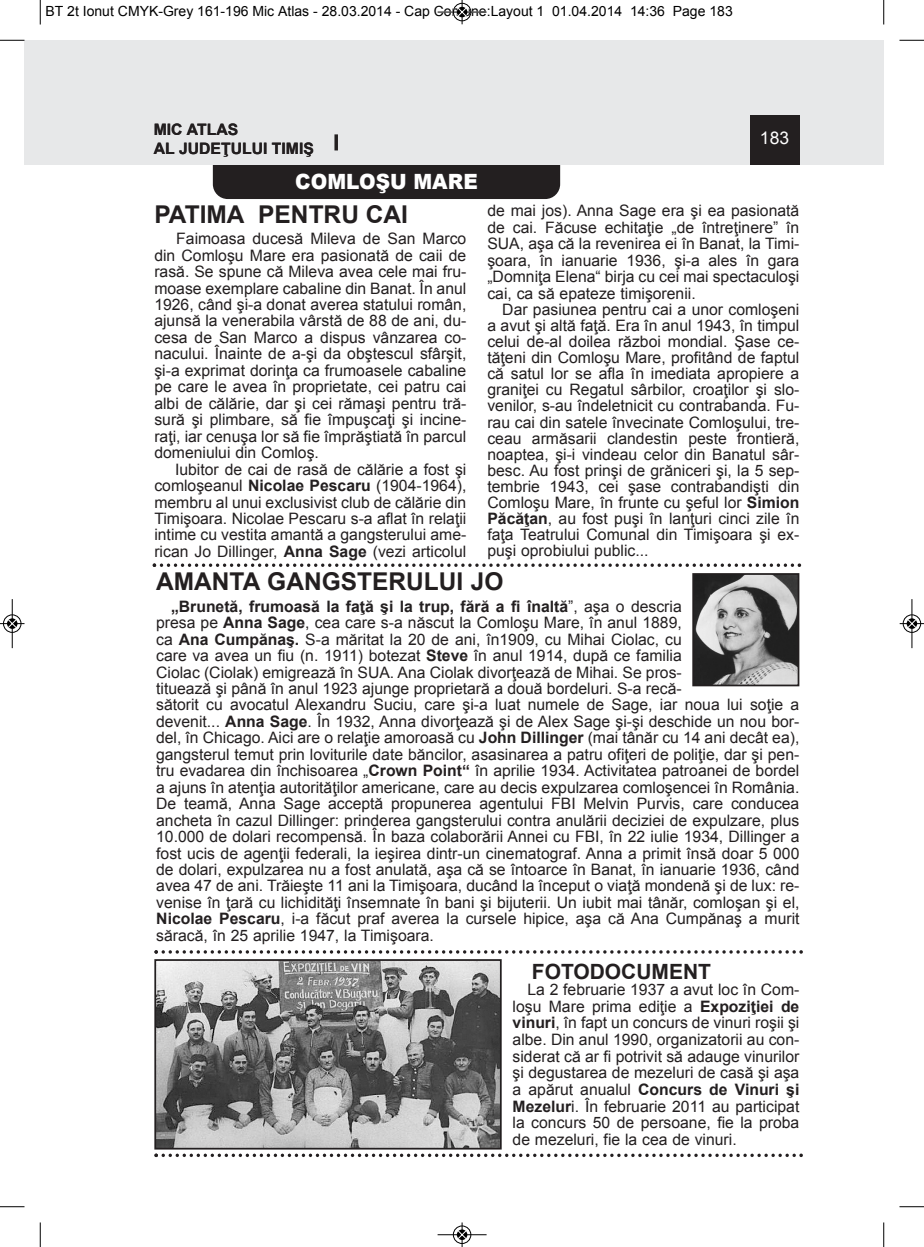
<style>
.page{position:relative;width:924px;height:1247px;background:#fff}
.page>*{position:absolute;margin:0;border:0;box-sizing:border-box;transform-origin:0 0}
.t1{font:700 24.5px "Arial";color:#231f20}
.t2{font:700 21px "Arial";color:#231f20}
.t3{font:900 21px "Arial";color:#fff;scale:.95 1}
.t4{font:17.5px "Arial";color:#fff}
.t5{font:15.75px/16.4px "Arial";color:#231f20;text-align:justify}
.t6{font:700 15.75px/18.9px "Arial";color:#231f20}
.t7{font:14px "Arial";color:#000}
.s1{font-weight:700}
</style>
<div class="page">
<div style="left:213px;top:136px;width:347px;height:63px;background:#231f20;border-radius:15px"></div>
<div style="left:40px;top:40px;width:844px;height:124px;background:#e7e8e9"></div>
<div style="left:750px;top:115px;width:49px;height:49px;background:#231f20"></div>
<div style="left:24px;top:40px;width:16px;height:124px;background:#e7e8e9"></div>
<svg style="left:334px;top:134px;width:4px;height:16px"></svg>
<img style="left:695px;top:576px;width:101px;height:107px">
<div style="left:692px;top:573px;width:107px;height:113px;border:2px solid #231f20"></div>
<svg style="left:153px;top:563px;width:648px;height:4px"></svg>
<svg style="left:154px;top:1153px;width:649px;height:3px"></svg>
<svg style="left:154px;top:950px;width:649px;height:3px"></svg>
<img style="left:157px;top:962px;width:342px;height:184px">
<div style="left:154px;top:959px;width:348px;height:190px;border:2px solid #231f20"></div>
<svg style="left:40px;top:0;width:1px;height:24px"></svg>
<svg style="left:0;top:40px;width:24px;height:1px"></svg>
<svg style="left:883px;top:0;width:1px;height:24px"></svg>
<svg style="left:899px;top:40px;width:25px;height:1px"></svg>
<svg style="left:40px;top:1222px;width:1px;height:24px"></svg>
<svg style="left:0;top:1206px;width:24px;height:1px"></svg>
<svg style="left:883px;top:1222px;width:1px;height:24px"></svg>
<svg style="left:899px;top:1206px;width:25px;height:1px"></svg>
<hr style="left:438px;top:12px;width:48px;height:1px;background:#000">
<div style="left:453px;top:3px;width:18px;height:18px;border:1px solid #000;border-radius:50%"></div>
<svg style="left:458px;top:0;width:8px;height:24px"></svg>
<hr style="left:438px;top:1234px;width:48px;height:1px;background:#000">
<div style="left:453px;top:1225px;width:18px;height:18px;border:1px solid #000;border-radius:50%"></div>
<svg style="left:458px;top:1222px;width:8px;height:24px"></svg>
<div style="left:3px;top:614px;width:19px;height:19px;border:1px solid #fff;border-radius:50%"></div>
<hr style="left:12px;top:599px;width:1px;height:49px;background:#000">
<div style="left:3px;top:614px;width:18px;height:18px;border:1px solid #000;border-radius:50%"></div>
<svg style="left:0;top:619px;width:24px;height:9px"></svg>
<div style="left:902px;top:614px;width:19px;height:19px;border:1px solid #fff;border-radius:50%"></div>
<hr style="left:911px;top:599px;width:1px;height:49px;background:#000">
<div style="left:903px;top:614px;width:18px;height:18px;border:1px solid #000;border-radius:50%"></div>
<svg style="left:900px;top:619px;width:24px;height:9px"></svg>
<p class="t7" style="left:46px;top:3px;width:689px">BT 2t Ionut CMYK-Grey 161-196 Mic Atlas - 28.03.2014 - Cap Comune:Layout 1 01.04.2014 14:36 Page 183</p>
<p class="t6" style="left:154px;top:120px;width:162px">MIC ATLAS<br>AL JUDEŢULUI TIMIŞ</p>
<h2 class="t3" style="left:295px;top:166px;width:194px">COMLOŞU MARE</h2>
<p class="t4" style="left:760px;top:128px;width:31px">183</p>
<p class="t5" style="left:487px;top:203px;width:313px">de mai jos). Anna Sage era şi ea pasionată de cai. Făcuse echitaţie „de întreţinere” în SUA, aşa că la revenirea ei în Banat, la Timi&shy;şoara, în ianuarie 1936, şi-a ales în gara „Domniţa Elena“ birja cu cei mai spectaculoşi cai, ca să epateze timişorenii.</p>
<p class="t5" style="left:487px;top:301px;width:313px;text-indent:15px">Dar pasiunea pentru cai a unor comloşeni a avut şi altă faţă. Era în anul 1943, în timpul celui de-al doilea război mondial. Şase ce&shy;tăţeni din Comloşu Mare, profitând de faptul că satul lor se afla în imediata apropiere a graniţei cu Regatul sârbilor, croaţilor şi slo&shy;venilor, s-au îndeletnicit cu contrabanda. Fu&shy;rau cai din satele învecinate Comloşului, tre&shy;ceau armăsarii clandestin peste frontieră, noaptea, şi-i vindeau celor din Banatul sâr&shy;besc. Au fost prinşi de grăniceri şi, la 5 sep&shy;tembrie 1943, cei şase contrabandişti din Comloşu Mare, în frunte cu şeful lor <span class="s1">Simion Păcăţan</span>, au fost puşi în lanţuri cinci zile în faţa Teatrului Comunal din Timişoara şi ex&shy;puşi oprobiului public...</p>
<h1 class="t1" style="left:156px;top:568px;width:349px">AMANTA GANGSTERULUI JO</h1>
<p class="t5" style="left:156px;top:598px;width:645px;text-align:left;text-indent:15px"><span class="s1">„Brunetă, frumoasă la faţă şi la trup, fără a fi înaltă</span>”, aşa o descria<br>presa pe <span class="s1">Anna Sage</span>, cea care s-a născut la Comloşu Mare, în anul 1889,<br>ca <span class="s1">Ana Cumpănaş.</span> S-a măritat la 20 de ani, în1909, cu Mihai Ciolac, cu<br>care va avea un fiu (n. 1911) botezat <span class="s1">Steve</span> în anul 1914, după ce familia<br>Ciolac (Ciolak) emigrează în SUA. Ana Ciolak divorţează de Mihai. Se pros-<br>tituează şi până în anul 1923 ajunge proprietară a două bordeluri. S-a recă-<br>sătorit cu avocatul Alexandru Suciu, care şi-a luat numele de Sage, iar noua lui soţie a devenit... <span class="s1">Anna Sage</span>. În 1932, Anna divorţează şi de Alex Sage şi-şi deschide un nou bor&shy;del, în Chicago. Aici are o relaţie amoroasă cu <span class="s1">John Dillinger</span> (mai tânăr cu 14 ani decât ea), gangsterul temut prin loviturile date băncilor, asasinarea a patru ofiţeri de poliţie, dar şi pen&shy;tru evadarea din închisoarea „<span class="s1">Crown Point“</span> în aprilie 1934. Activitatea patroanei de bordel a ajuns în atenţia autorităţilor americane, care au decis expulzarea comloşencei în România.<br>De teamă, Anna Sage acceptă propunerea agentului FBI Melvin Purvis, care conducea ancheta în cazul Dillinger: prinderea gangsterului contra anulării deciziei de expulzare, plus 10.000 de dolari recompensă. În baza colaborării Annei cu FBI, în 22 iulie 1934, Dillinger a fost ucis de agenţii federali, la ieşirea dintr-un cinematograf. Anna a primit însă doar 5 000 de dolari, expulzarea nu a fost anulată, aşa că se întoarce în Banat, în ianuarie 1936, când avea 47 de ani. Trăieşte 11 ani la Timişoara, ducând la început o viaţă mondenă şi de lux: re&shy;venise în ţară cu lichidităţi însemnate în bani şi bijuterii. Un iubit mai tânăr, comloşan şi el, <span class="s1">Nicolae Pescaru</span>, i-a făcut praf averea la cursele hipice, aşa că Ana Cumpănaş a murit săracă, în 25 aprilie 1947, la Timişoara.</p>
<h2 class="t2" style="left:532px;top:959px;width:181px">FOTODOCUMENT</h2>
<p class="t5" style="left:512px;top:981px;width:288px;text-indent:15px">La 2 februarie 1937 a avut loc în Com&shy;loşu Mare prima ediţie a <span class="s1">Expoziţiei de vinuri</span>, în fapt un concurs de vinuri roşii şi albe. Din anul 1990, organizatorii au con&shy;siderat că ar fi potrivit să adauge vinurilor şi degustarea de mezeluri de casă şi aşa a apărut anualul <span class="s1">Concurs de Vinuri şi Mezelur</span>i. În februarie 2011 au participat la concurs 50 de persoane, fie la proba de mezeluri, fie la cea de vinuri.</p>
<h1 class="t1" style="left:154px;top:200px;width:255px">PATIMA PENTRU CAI</h1>
<p class="t5" style="left:154px;top:230px;width:313px;text-indent:22px">Faimoasa ducesă Mileva de San Marco din Comloşu Mare era pasionată de caii de rasă. Se spune că Mileva avea cele mai fru&shy;moase exemplare cabaline din Banat. În anul 1926, când şi-a donat averea statului român, ajunsă la venerabila vârstă de 88 de ani, du&shy;cesa de San Marco a dispus vânzarea co&shy;nacului. Înainte de a-şi da obştescul sfârşit, şi-a exprimat dorinţa ca frumoasele cabaline pe care le avea în proprietate, cei patru cai albi de călărie, dar şi cei rămaşi pentru tră&shy;sură şi plimbare, să fie împuşcaţi şi incine&shy;raţi, iar cenuşa lor să fie împrăştiată în parcul domeniului din Comloş.</p>
<p class="t5" style="left:154px;top:461px;width:313px;text-indent:21px">Iubitor de cai de rasă de călărie a fost şi comloşeanul <span class="s1">Nicolae Pescaru</span> (1904-1964), membru al unui exclusivist club de călărie din Timişoara. Nicolae Pescaru s-a aflat în relaţii intime cu vestita amantă a gangsterului ame&shy;rican Jo Dillinger, <span class="s1">Anna Sage</span> (vezi articolul</p>
</div>
